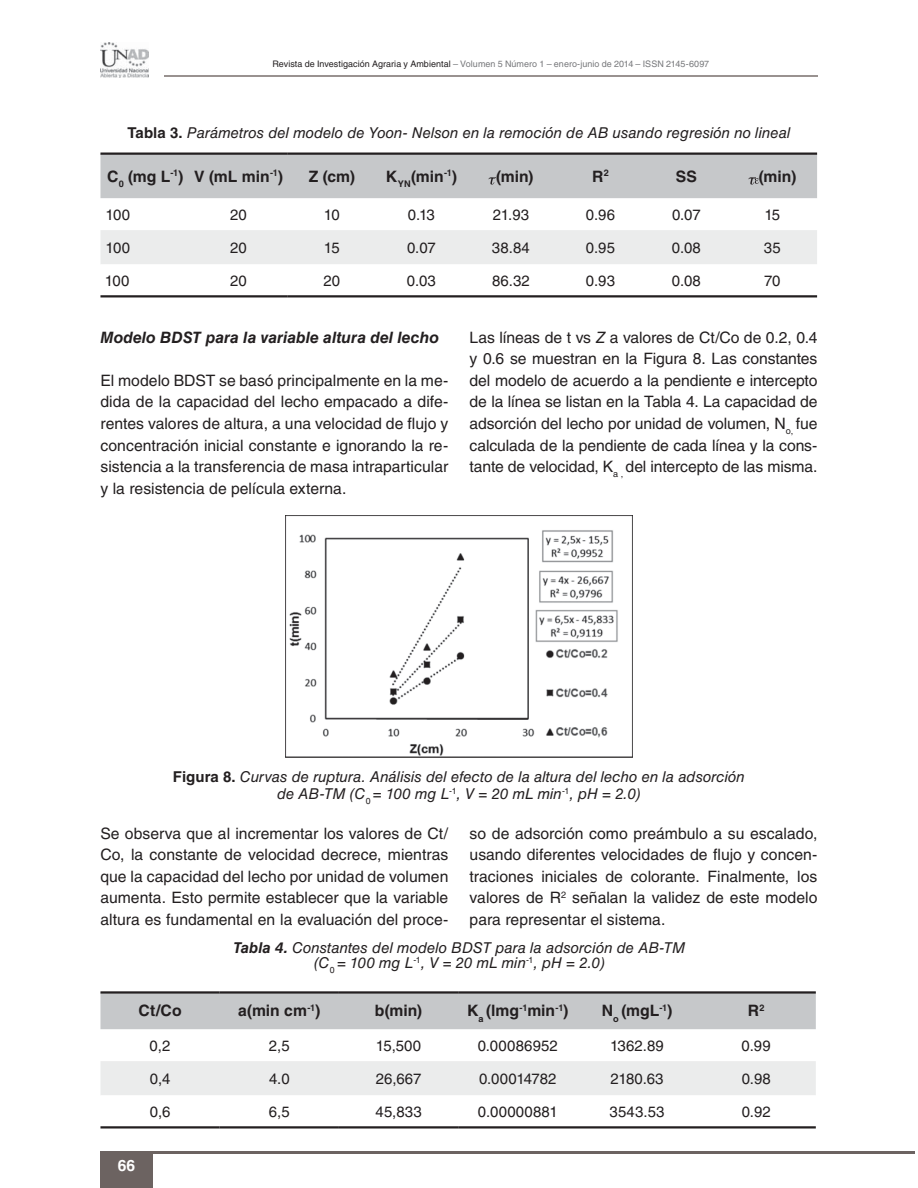
<style>
.page{position:relative;width:918px;height:1188px;background:#fff}
.page>*{position:absolute;margin:0;border:0;box-sizing:border-box;transform-origin:0 0}
.t1{font:15.75px/21.6px "Helvetica LT Std";color:#231f20;text-align:justify}
.t2{font:700 15.75px "Helvetica LT Std";color:#231f20}
.t3{font:italic 700 15.75px "Helvetica LT Std";color:#231f20}
.t4{font:700 15.75px "Helvetica LT Std";color:#fff}
.t5{font:italic 15px/16.2px "Helvetica LT Std";color:#231f20;text-align:center}
.t6{font:15px "Helvetica LT Std";letter-spacing:.01em;color:#231f20}
.t7{font:15px "Helvetica LT Std";letter-spacing:-.01em;color:#231f20}
.t8{font:9px "Helvetica LT Std";letter-spacing:.005em;color:#77787b}
.s1{color:#231f20}
.s2{font-weight:700;font-style:normal}
.s3{font-style:italic}
.s4{font-weight:700}
</style>
<div class="page">
<hr style="left:164px;top:76px;width:654px;height:1px;background:#999290">
<img style="left:100px;top:42px;width:48px;height:36px">
<div style="left:100px;top:230px;width:717px;height:34px;background:#ebecec"></div>
<hr style="left:100px;top:153px;width:187px;height:2px;background:#231f20">
<hr style="left:287px;top:153px;width:530px;height:2px;background:#231f20">
<hr style="left:100px;top:295px;width:187px;height:2px;background:#231f20">
<hr style="left:287px;top:295px;width:530px;height:2px;background:#231f20">
<div style="left:100px;top:154px;width:717px;height:44px;background:#c6c8ca"></div>
<img style="left:285px;top:515px;width:348px;height:243px">
<div style="left:100px;top:994px;width:716px;height:35px;background:#c6c8ca"></div>
<div style="left:100px;top:1061px;width:716px;height:34px;background:#ebecec"></div>
<hr style="left:100px;top:991px;width:120px;height:3px;background:#231f20">
<hr style="left:220px;top:991px;width:119px;height:3px;background:#231f20">
<hr style="left:339px;top:991px;width:119px;height:3px;background:#231f20">
<hr style="left:458px;top:991px;width:358px;height:3px;background:#231f20">
<hr style="left:100px;top:1126px;width:120px;height:3px;background:#231f20">
<hr style="left:220px;top:1126px;width:119px;height:3px;background:#231f20">
<hr style="left:339px;top:1126px;width:119px;height:3px;background:#231f20">
<hr style="left:458px;top:1126px;width:358px;height:3px;background:#231f20">
<div style="left:100px;top:1152px;width:53px;height:36px;background:#6c6361"></div>
<hr style="left:100px;top:1152px;width:815px;height:2px;background:#6c6361">
<p class="t8" style="left:272px;top:61px;width:438px"><span class="s1">Revista de Investigación Agraria y Ambiental</span> – Volumen 5 Número 1 – enero-junio de 2014 – ISSN 2145-6097</p>
<p class="t5" style="left:127px;top:126px;width:664px"><span class="s2">Tabla 3.</span> Parámetros del modelo de Yoon- Nelson en la remoción de AB usando regresión no lineal</p>
<p class="t2" style="left:107px;top:170px;width:177px">C<sub>0</sub> (mg L<sup>-1</sup>) V (mL min<sup>-1</sup>)</p>
<p class="t2" style="left:309px;top:170px;width:48px">Z (cm)</p>
<p class="t2" style="left:386px;top:170px;width:73px">K<sub>YN</sub>(min<sup>-1</sup>)</p>
<p class="t2" style="left:496px;top:170px;width:39px">(min)</p>
<p class="t2" style="left:592px;top:170px;width:18px">R<sup>2</sup></p>
<p class="t2" style="left:676px;top:170px;width:23px">SS</p>
<p class="t2" style="left:759px;top:170px;width:39px">(min)</p>
<p class="t6" style="left:106px;top:209px;width:26px">100</p>
<p class="t6" style="left:230px;top:209px;width:18px">20</p>
<p class="t6" style="left:324px;top:209px;width:17px">10</p>
<p class="t6" style="left:408px;top:209px;width:28px">0.13</p>
<p class="t6" style="left:493px;top:209px;width:38px">21.93</p>
<p class="t6" style="left:586px;top:209px;width:31px">0.96</p>
<p class="t6" style="left:672px;top:209px;width:30px">0.07</p>
<p class="t6" style="left:764px;top:209px;width:17px">15</p>
<p class="t6" style="left:106px;top:242px;width:26px">100</p>
<p class="t6" style="left:230px;top:242px;width:18px">20</p>
<p class="t6" style="left:324px;top:242px;width:17px">15</p>
<p class="t6" style="left:407px;top:242px;width:30px">0.07</p>
<p class="t6" style="left:492px;top:242px;width:39px">38.84</p>
<p class="t6" style="left:586px;top:242px;width:31px">0.95</p>
<p class="t6" style="left:672px;top:242px;width:31px">0.08</p>
<p class="t6" style="left:764px;top:242px;width:18px">35</p>
<p class="t6" style="left:105px;top:275px;width:26px">100</p>
<p class="t6" style="left:230px;top:275px;width:18px">20</p>
<p class="t6" style="left:324px;top:275px;width:18px">20</p>
<p class="t6" style="left:407px;top:275px;width:31px">0.03</p>
<p class="t6" style="left:492px;top:275px;width:39px">86.32</p>
<p class="t6" style="left:586px;top:275px;width:31px">0.93</p>
<p class="t6" style="left:672px;top:275px;width:31px">0.08</p>
<p class="t6" style="left:764px;top:275px;width:18px">70</p>
<p class="t3" style="left:100px;top:332px;width:340px">Modelo BDST para la variable altura del lecho</p>
<p class="t1" style="left:100px;top:371px;width:349px">El modelo BDST se basó principalmente en la me&shy;dida de la capacidad del lecho empacado a dife&shy;rentes valores de altura, a una velocidad de flujo y concentración inicial constante e ignorando la re&shy;sistencia a la transferencia de masa intraparticular y la resistencia de película externa.</p>
<p class="t1" style="left:470px;top:328px;width:349px">Las líneas de t vs <span class="s3">Z</span> a valores de Ct/Co de 0.2, 0.4 y 0.6 se muestran en la Figura 8. Las constantes del modelo de acuerdo a la pendiente e intercepto de la línea se listan en la Tabla 4. La capacidad de adsorción del lecho por unidad de volumen, N<sub>o,</sub> fue calculada de la pendiente de cada línea y la cons&shy;tante de velocidad, K<sub>a</sub> <sub>,</sub> del intercepto de las misma.</p>
<p class="t5" style="left:173px;top:770px;width:573px"><span class="s2">Figura 8.</span> Curvas de ruptura. Análisis del efecto de la altura del lecho en la adsorción de AB-TM (C<sub>0</sub> = 100 mg L<sup>-1</sup>, V = 20 mL min<sup>-1</sup>, pH = 2.0)</p>
<p class="t1" style="left:100px;top:823px;width:349px">Se observa que al incrementar los valores de Ct/ Co, la constante de velocidad decrece, mientras que la capacidad del lecho por unidad de volumen aumenta. Esto permite establecer que la variable altura es fundamental en la evaluación del proce-</p>
<p class="t1" style="left:470px;top:823px;width:349px">so de adsorción como preámbulo a su escalado, usando diferentes velocidades de flujo y concen&shy;traciones iniciales de colorante. Finalmente, los valores de R<sup>2</sup> señalan la validez de este modelo para representar el sistema.</p>
<p class="t5" style="left:233px;top:941px;width:454px;line-height:15.8px"><span class="s4">Tabla 4.</span> Constantes del modelo BDST para la adsorción de AB-TM (C<sub>0</sub> = 100 mg L<sup>-1</sup>, V = 20 mL min<sup>-1</sup>, pH = 2.0)</p>
<p class="t2" style="left:139px;top:1005px;width:45px">Ct/Co</p>
<p class="t2" style="left:238px;top:1005px;width:84px">a(min cm<sup>-1</sup>)</p>
<p class="t2" style="left:375px;top:1005px;width:49px">b(min)</p>
<p class="t2" style="left:467px;top:1005px;width:103px">K<sub>a</sub> (lmg<sup>-1</sup>min<sup>-1</sup>)</p>
<p class="t2" style="left:602px;top:1005px;width:72px">N<sub>o</sub> (mgL<sup>-1</sup>)</p>
<p class="t2" style="left:748px;top:1005px;width:18px">R<sup>2</sup></p>
<p class="t6" style="left:150px;top:1040px;width:22px">0,2</p>
<p class="t6" style="left:269px;top:1040px;width:22px">2,5</p>
<p class="t6" style="left:376px;top:1040px;width:47px">15,500</p>
<p class="t6" style="left:478px;top:1040px;width:82px">0.00086952</p>
<p class="t6" style="left:610px;top:1040px;width:55px">1362.89</p>
<p class="t6" style="left:742px;top:1040px;width:31px">0.99</p>
<p class="t6" style="left:150px;top:1073px;width:22px">0,4</p>
<p class="t6" style="left:269px;top:1073px;width:22px">4.0</p>
<p class="t6" style="left:376px;top:1073px;width:47px">26,667</p>
<p class="t7" style="left:479px;top:1073px;width:79px">0.00014782</p>
<p class="t6" style="left:611px;top:1073px;width:55px">2180.63</p>
<p class="t6" style="left:742px;top:1073px;width:31px">0.98</p>
<p class="t6" style="left:150px;top:1106px;width:22px">0,6</p>
<p class="t6" style="left:269px;top:1106px;width:22px">6,5</p>
<p class="t6" style="left:375px;top:1106px;width:48px">45,833</p>
<p class="t6" style="left:478px;top:1106px;width:81px">0.00000881</p>
<p class="t6" style="left:610px;top:1106px;width:56px">3543.53</p>
<p class="t6" style="left:742px;top:1106px;width:31px">0.92</p>
<p class="t4" style="left:118px;top:1159px;width:19px">66</p>
</div>
